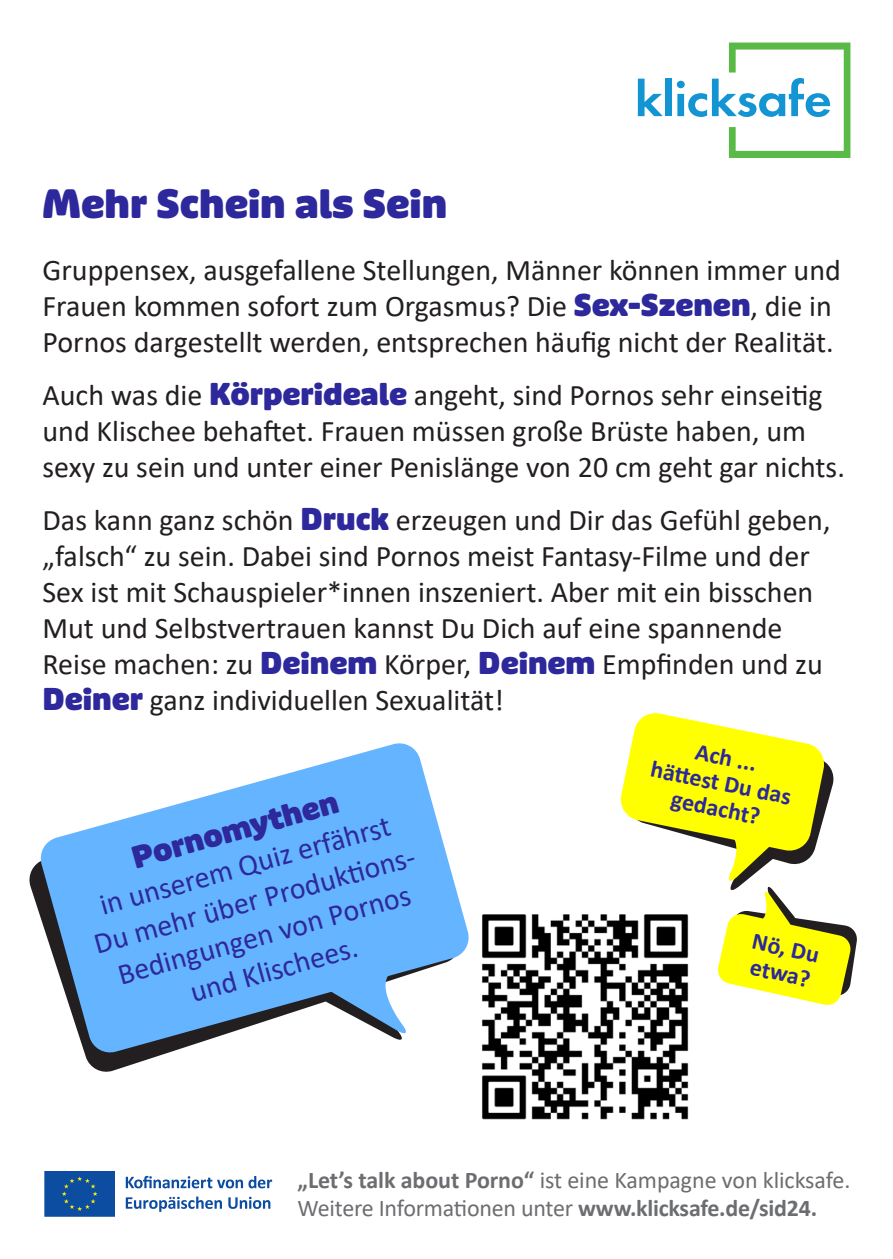
<style>
.page{position:relative;width:893px;height:1259px;background:#fff}
.page>*{position:absolute;margin:0;border:0;box-sizing:border-box;transform-origin:0 0}
.t1{font:900 39px "Puffin Display Soft";color:#2d289b}
.t2{font:30px/36px "Calibri";color:#231f20}
.t3{font:30px "Calibri";color:#2d289b}
.t4{font:900 30px "Puffin Display Soft";color:#2d289b}
.t5{font:24px/28.8px "Calibri";letter-spacing:-.01em;color:#6c6d70}
.t6{font:700 24px/25.5px "Calibri";color:#2d289b;text-align:center}
.s1{font-family:"Puffin Display Soft";font-weight:900;color:#2d289b}
.s2{font-weight:700}
</style>
<div class="page">
<img style="left:482px;top:914px;width:207px;height:206px">
<svg style="left:29px;top:863px;width:135px;height:209px"></svg>
<svg style="left:38px;top:743px;width:431px;height:311px;fill:#64b4ff"></svg>
<svg style="left:318px;top:962px;width:91px;height:80px"></svg>
<svg style="left:619px;top:713px;width:238px;height:293px"></svg>
<svg style="left:44px;top:1171px;width:71px;height:46px;background:#15529d"></svg>
<svg style="left:126px;top:1175px;width:146px;height:13px"></svg>
<svg style="left:126px;top:1196px;width:96px;height:15px"></svg>
<svg style="left:228px;top:1196px;width:42px;height:13px"></svg>
<svg style="left:638px;top:79px;width:25px;height:37px"></svg>
<div style="left:665px;top:79px;width:7px;height:37px;background:#1394d3"></div>
<div style="left:677px;top:81px;width:8px;height:7px;background:#1394d3;border-radius:50%"></div>
<div style="left:677px;top:94px;width:7px;height:22px;background:#1394d3"></div>
<svg style="left:688px;top:43px;width:162px;height:115px"></svg>
<h1 class="t1" style="left:43px;top:180px;width:406px">Mehr Schein als Sein</h1>
<p class="t2" style="left:43px;top:251px;width:800px">Gruppensex, ausgefallene Stellungen, Männer können immer und<br>Frauen kommen sofort zum Orgasmus? Die <span class="s1">Sex-Szenen</span>, die in<br>Pornos dargestellt werden, entsprechen häufig nicht der Realität.</p>
<p class="t2" style="left:43px;top:376px;width:804px">Auch was die <span class="s1">Körperideale</span> angeht, sind Pornos sehr einseitig und Klischee behaftet. Frauen müssen große Brüste haben, um sexy zu sein und unter einer Penislänge von 20 cm geht gar nichts.</p>
<p class="t2" style="left:43px;top:501px;width:789px">Das kann ganz schön <span class="s1">Druck</span> erzeugen und Dir das Gefühl geben, „falsch“ zu sein. Dabei sind Pornos meist Fantasy-Filme und der Sex ist mit Schauspieler*innen inszeniert. Aber mit ein bisschen Mut und Selbstvertrauen kannst Du Dich auf eine spannende Reise machen: zu <span class="s1">Deinem</span> Körper, <span class="s1">Deinem</span> Empfinden und zu <span class="s1">Deiner</span> ganz individuellen Sexualität!</p>
<p class="t4" style="left:128px;top:841px;width:214px;rotate:-16deg">Pornomythen</p>
<p class="t3" style="left:95px;top:887px;width:302px;rotate:-16deg">in unserem Quiz erfährst</p>
<p class="t3" style="left:89px;top:926px;width:354px;rotate:-16deg">Du mehr über Produkti ons-</p>
<p class="t3" style="left:113px;top:956px;width:304px;rotate:-16deg">Bedingungen von Pornos</p>
<p class="t3" style="left:185px;top:973px;width:174px;rotate:-16deg">und Klischees.</p>
<p class="t6" style="left:658px;top:731px;width:144px;rotate:11deg">Ach ...<br>hätt est Du das gedacht?</p>
<p class="t6" style="left:755px;top:928px;width:69px;text-align:left;rotate:12deg">Nö, Du etwa?</p>
<p class="t5" style="left:298px;top:1164px;width:554px"><span class="s2">„Let’s talk about Porno“</span> ist eine Kampagne von klicksafe.<br>Weitere Informationen unter <span class="s2">www.klicksafe.de/sid24.</span></p>
</div>
